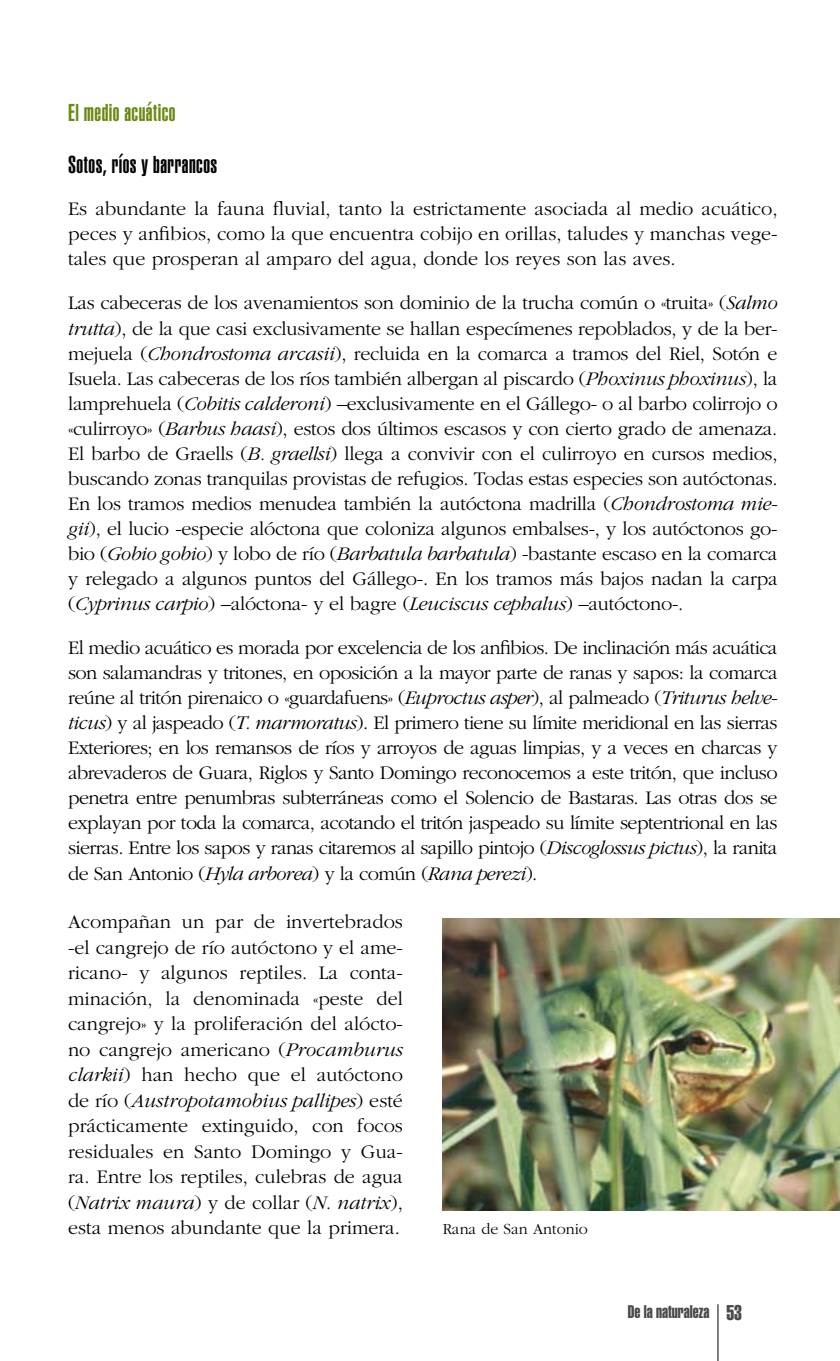
<style>
.page{position:relative;width:840px;height:1361px;background:#fff}
.page>*{position:absolute;margin:0;border:0;box-sizing:border-box;transform-origin:0 0}
.t1{font:900 extra-condensed 24px "Helvetica";letter-spacing:.02em;color:#000}
.t2{font:900 extra-condensed 24px "Helvetica";letter-spacing:.02em;color:#6b8912}
.t3{font:300 20px/25px "Garamond";letter-spacing:-.005em;color:#000;text-align:justify}
.t4{font:18px "Helvetica Extra Compressed";color:#4b4b4d}
.t5{font:300 16px "Garamond";color:#000}
.s1{font-style:italic}
.s2{font-size:21px}
</style>
<div class="page">
<hr style="left:717px;top:1304px;width:1px;height:57px;background:#000">
<img style="left:442px;top:918px;width:397px;height:292px">
<p class="t2" style="left:68px;top:99px;width:109px">El medio acuático</p>
<p class="t1" style="left:68px;top:150px;width:150px">Sotos, ríos y barrancos</p>
<p class="t3" style="left:68px;top:196px;width:710px">Es abundante la fauna fluvial, tanto la estrictamente asociada al medio acuático, peces y anfibios, como la que encuentra cobijo en orillas, taludes y manchas vege&shy;tales que prosperan al amparo del agua, donde los reyes son las aves.</p>
<p class="t3" style="left:68px;top:291px;width:710px">Las cabeceras de los avenamientos son dominio de la trucha común o «truita» (<span class="s1">Salmo trutta</span>), de la que casi exclusivamente se hallan especímenes repoblados, y de la ber&shy;mejuela (<span class="s1">Chondrostoma arcasii</span>), recluida en la comarca a tramos del Riel, Sotón e Isuela. Las cabeceras de los ríos también albergan al piscardo (<span class="s1">Phoxinus phoxinus</span>), la lamprehuela (<span class="s1">Cobitis calderoni</span>) –exclusivamente en el Gállego- o al barbo colirrojo o «culirroyo» (<span class="s1">Barbus haasi</span>), estos dos últimos escasos y con cierto grado de amenaza.<br>El barbo de Graells (<span class="s1">B. graellsi</span>) llega a convivir con el culirroyo en cursos medios, buscando zonas tranquilas provistas de refugios. Todas estas especies son autóctonas.<br>En los tramos medios menudea también la autóctona madrilla (<span class="s1">Chondrostoma mie&shy;gii</span>), el lucio -especie alóctona que coloniza algunos embalses-, y los autóctonos go&shy;bio (<span class="s1">Gobio gobio</span>) y lobo de río (<span class="s1">Barbatula barbatula</span>) -bastante escaso en la comarca y relegado a algunos puntos del Gállego-. En los tramos más bajos nadan la carpa (<span class="s1">Cyprinus carpio</span>) –alóctona- y el bagre (<span class="s1">Leuciscus cephalus</span>) –autóctono-.</p>
<p class="t3" style="left:68px;top:636px;width:710px">El medio acuático es morada por excelencia de los anfibios. De inclinación más acuática son salamandras y tritones, en oposición a la mayor parte de ranas y sapos: la comarca reúne al tritón pirenaico o «guardafuens» (<span class="s1">Euproctus asper</span>), al palmeado (<span class="s1">Triturus helve&shy;ticus</span>) y al jaspeado (<span class="s1">T. marmoratus</span>). El primero tiene su límite meridional en las sierras Exteriores; en los remansos de ríos y arroyos de aguas limpias, y a veces en charcas y abrevaderos de Guara, Riglos y Santo Domingo reconocemos a este tritón, que incluso penetra entre penumbras subterráneas como el Solencio de Bastaras. Las otras dos se explayan por toda la comarca, acotando el tritón jaspeado su límite septentrional en las sierras. Entre los sapos y ranas citaremos al sapillo pintojo (<span class="s1">Discoglossus pictus</span>), la ranita de San Antonio (<span class="s1">Hyla arborea</span>) y la común (<span class="s1">Rana perezi</span>).</p>
<p class="t3" style="left:68px;top:909px;width:336px">Acompañan un par de invertebrados -el cangrejo de río autóctono y el ame&shy;ricano- y algunos reptiles. La conta&shy;minación, la denominada «peste del cangrejo» y la proliferación del alócto&shy;no cangrejo americano (<span class="s1">Procamburus clarkii</span>) han hecho que el autóctono de río (<span class="s1">Austropotamobius pallipes</span>) esté prácticamente extinguido, con focos residuales en Santo Domingo y Gua&shy;ra. Entre los reptiles, culebras de agua (<span class="s1">Natrix maura</span>) y de collar (<span class="s1">N. natrix</span>), esta menos abundante que la primera.</p>
<p class="t5" style="left:442px;top:1220px;width:146px">Rana de San Antonio</p>
<p class="t4" style="left:627px;top:1301px;width:116px">De la naturaleza <span class="s2">53</span></p>
</div>
